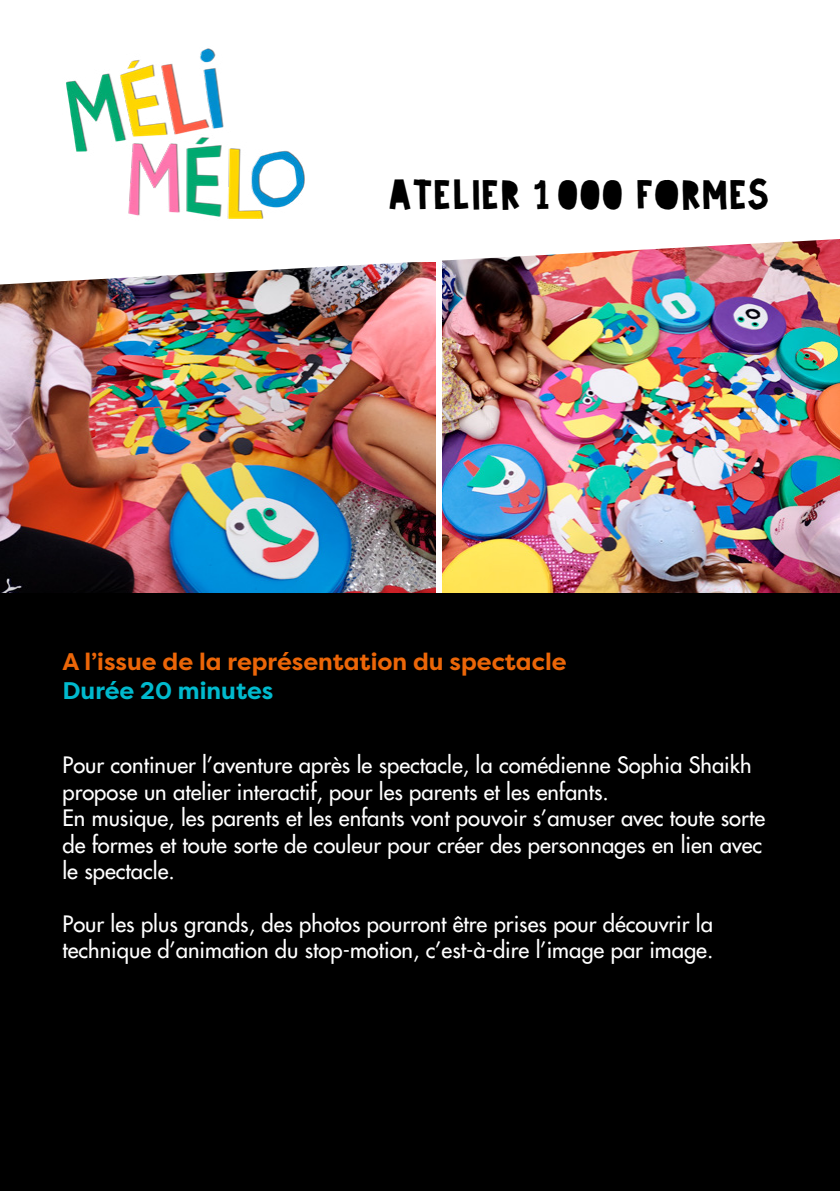
<style>
.page{position:relative;width:840px;height:1191px;background:#fff}
.page>*{position:absolute;margin:0;border:0;box-sizing:border-box;transform-origin:0 0}
.t1{font:40px "Paperland";color:#000}
.t2{font:700 24px "Filson Pro";color:#ec6608}
.t3{font:700 24px "Filson Pro";color:#00bace}
.t4{font:500 22px/26.4px "Futura Std";color:#fff}
</style>
<div class="page">
<img style="left:442px;top:284px;width:397px;height:309px">
<img style="left:0;top:284px;width:436px;height:309px">
<div style="left:0;top:593px;width:839px;height:598px;background:#000"></div>
<img style="left:10px;top:239px;width:829px;height:45px">
<img style="left:66px;top:48px;width:239px;height:171px">
<h1 class="t1" style="left:389px;top:167px;width:382px">ATELIER 1 000 FORMES</h1>
<p class="t2" style="left:62px;top:646px;width:505px">A l’issue de la représentation du spectacle</p>
<p class="t3" style="left:62px;top:675px;width:212px">Durée 20 minutes</p>
<p class="t4" style="left:62px;top:752px;width:704px">Pour continuer l’aventure après le spectacle, la comédienne Sophia Shaikh propose un atelier interactif, pour les parents et les enfants.<br>En musique, les parents et les enfants vont pouvoir s’amuser avec toute sorte de formes et toute sorte de couleur pour créer des personnages en lien avec le spectacle.</p>
<p class="t4" style="left:62px;top:910px;width:652px">Pour les plus grands, des photos pourront être prises pour découvrir la technique d’animation du stop-motion, c’est-à-dire l’image par image.</p>
</div>
